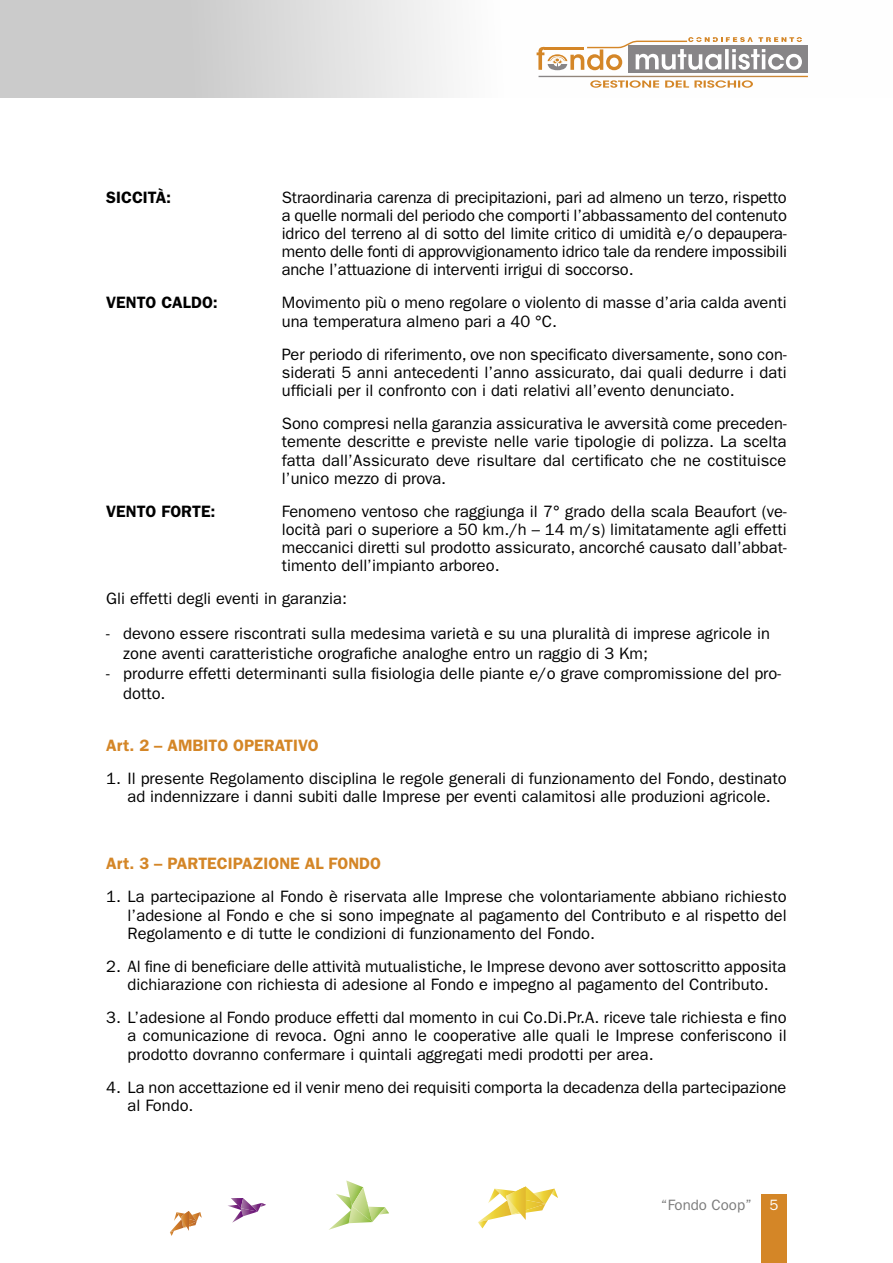
<style>
.page{position:relative;width:893px;height:1263px;background:#fff}
.page>*{position:absolute;margin:0;border:0;box-sizing:border-box;transform-origin:0 0}
.t1{font:16.5px/18.1px "ITC Franklin Gothic Std";color:#000;text-align:justify}
.t2{font:600 16.5px "ITC Franklin Gothic Std";color:#d48627}
.t3{font:600 16.5px "ITC Franklin Gothic Std";color:#000}
.t4{font:15px "ITC Franklin Gothic Std";color:#7c7c7c}
.s1{color:#fff}
</style>
<div class="page">
<svg style="left:478px;top:1186px;width:80px;height:42px"></svg>
<svg style="left:170px;top:1211px;width:32px;height:25px"></svg>
<svg style="left:329px;top:1180px;width:60px;height:50px"></svg>
<svg style="left:228px;top:1198px;width:38px;height:25px"></svg>
<svg style="left:0;top:0;width:808px;height:98px"></svg>
<svg style="left:590px;top:80px;width:163px;height:8px"></svg>
<div style="left:629px;top:46px;width:179px;height:27px;background:#878587"></div>
<svg style="left:537px;top:37px;width:265px;height:33px"></svg>
<hr style="left:538px;top:76px;width:270px;height:1px;background:#fff">
<hr style="left:544px;top:47px;width:40px;height:3px;background:#d48627">
<div style="left:761px;top:1195px;width:26px;height:68px;background:#d48627"></div>
<p class="t3" style="left:106px;top:187px;width:66px">SICCITÀ:</p>
<p class="t1" style="left:282px;top:188px;width:507px">Straordinaria carenza di precipitazioni, pari ad almeno un terzo, rispetto a quelle normali del periodo che comporti l’abbassamento del contenuto idrico del terreno al di sotto del limite critico di umidità e/o depaupera&shy;mento delle fonti di approvvigionamento idrico tale da rendere impossibili anche l’attuazione di interventi irrigui di soccorso.</p>
<p class="t3" style="left:106px;top:293px;width:113px">VENTO CALDO:</p>
<p class="t1" style="left:282px;top:294px;width:506px">Movimento più o meno regolare o violento di masse d’aria calda aventi una temperatura almeno pari a 40 °C.</p>
<p class="t1" style="left:282px;top:345px;width:506px">Per periodo di riferimento, ove non specificato diversamente, sono con&shy;siderati 5 anni antecedenti l’anno assicurato, dai quali dedurre i dati ufficiali per il confronto con i dati relativi all’evento denunciato.</p>
<p class="t1" style="left:282px;top:415px;width:506px">Sono compresi nella garanzia assicurativa le avversità come preceden&shy;temente descritte e previste nelle varie tipologie di polizza. La scelta fatta dall’Assicurato deve risultare dal certificato che ne costituisce l’unico mezzo di prova.</p>
<p class="t3" style="left:106px;top:501px;width:111px">VENTO FORTE:</p>
<p class="t1" style="left:282px;top:502px;width:506px">Fenomeno ventoso che raggiunga il 7° grado della scala Beaufort (ve&shy;locità pari o superiore a 50 km./h – 14 m/s) limitatamente agli effetti meccanici diretti sul prodotto assicurato, ancorché causato dall’abbat&shy;timento dell’impianto arboreo.</p>
<p class="t1" style="left:106px;top:590px;width:242px">Gli effetti degli eventi in garanzia:</p>
<p class="t1" style="left:123px;top:624px;width:648px;line-height:19.8px;text-indent:-17px">- devono essere riscontrati sulla medesima varietà e su una pluralità di imprese agricole in zone aventi caratteristiche orografiche analoghe entro un raggio di 3 Km;</p>
<p class="t1" style="left:123px;top:663px;width:659px;line-height:19.8px;text-indent:-17px">- produrre effetti determinanti sulla fisiologia delle piante e/o grave compromissione del pro&shy;dotto.</p>
<p class="t2" style="left:106px;top:735px;width:214px">Art. 2 – AMBITO OPERATIVO</p>
<p class="t1" style="left:106px;top:769px;width:682px;text-align:center">1. Il presente Regolamento disciplina le regole generali di funzionamento del Fondo, destinato ad indennizzare i danni subiti dalle Imprese per eventi calamitosi alle produzioni agricole.</p>
<p class="t2" style="left:106px;top:854px;width:276px">Art. 3 – PARTECIPAZIONE AL FONDO</p>
<p class="t1" style="left:128px;top:888px;width:661px;text-indent:-21px">1. La partecipazione al Fondo è riservata alle Imprese che volontariamente abbiano richiesto l’adesione al Fondo e che si sono impegnate al pagamento del Contributo e al rispetto del Regolamento e di tutte le condizioni di funzionamento del Fondo.</p>
<p class="t1" style="left:106px;top:957px;width:681px;text-align:center">2. Al fine di beneficiare delle attività mutualistiche, le Imprese devono aver sottoscritto apposita dichiarazione con richiesta di adesione al Fondo e impegno al pagamento del Contributo.</p>
<p class="t1" style="left:128px;top:1009px;width:661px;text-indent:-21px">3. L’adesione al Fondo produce effetti dal momento in cui Co.Di.Pr.A. riceve tale richiesta e fino a comunicazione di revoca. Ogni anno le cooperative alle quali le Imprese conferiscono il prodotto dovranno confermare i quintali aggregati medi prodotti per area.</p>
<p class="t1" style="left:128px;top:1078px;width:660px;text-indent:-21px">4. La non accettazione ed il venir meno dei requisiti comporta la decadenza della partecipazione al Fondo.</p>
<p class="t4" style="left:661px;top:1196px;width:119px">“Fondo Coop” <span class="s1">5</span></p>
</div>
